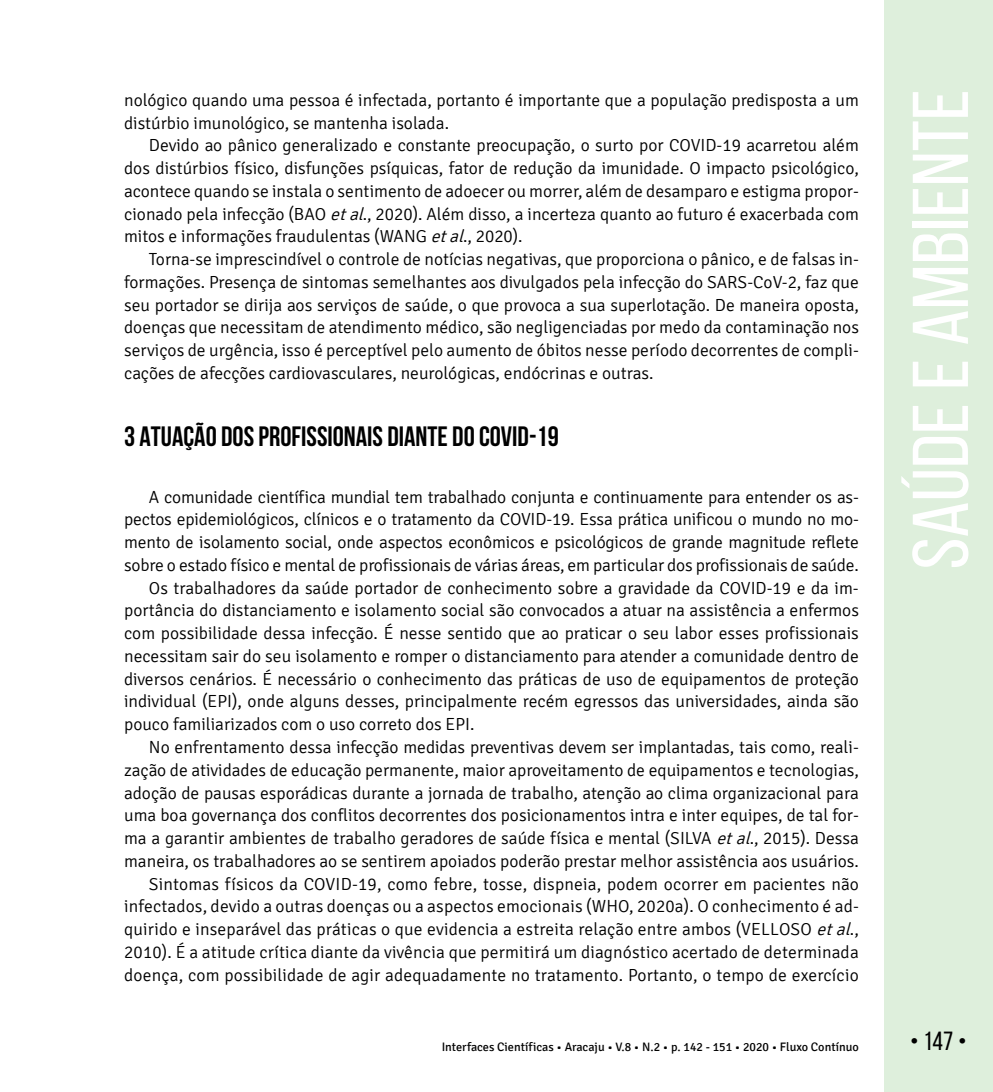
<style>
.page{position:relative;width:993px;height:1092px;background:#fff}
.page>*{position:absolute;margin:0;border:0;box-sizing:border-box;transform-origin:0 0}
.t1{font:78.75px "Bebas Neue";color:#fff;scale:1.09 1}
.t2{font:700 28px "Bebas Neue";color:#000}
.t3{font:26.25px "Bebas Neue";color:#000}
.t4{font:300 17.5px/22.8px "Signika";color:#000;text-align:justify}
.t5{font:12.25px "Signika";color:#000}
.s1{font-style:italic}
</style>
<div class="page">
<div style="left:883px;top:0;width:109px;height:1091px;background:#deefdc"></div>
<p class="t4" style="left:124px;top:89px;width:736px">nológico quando uma pessoa é infectada, portanto é importante que a população predisposta a um distúrbio imunológico, se mantenha isolada.</p>
<p class="t4" style="left:124px;top:134px;width:736px;text-indent:25px">Devido ao pânico generalizado e constante preocupação, o surto por COVID-19 acarretou além dos distúrbios físico, disfunções psíquicas, fator de redução da imunidade. O impacto psicológico, acontece quando se instala o sentimento de adoecer ou morrer, além de desamparo e estigma propor&shy;cionado pela infecção (BAO <span class="s1">etal</span>., 2020). Além disso, a incerteza quanto ao futuro é exacerbada com mitos e informações fraudulentas (WANG <span class="s1">etal</span>., 2020).</p>
<p class="t4" style="left:124px;top:248px;width:736px;text-indent:25px">Torna-se imprescindível o controle de notícias negativas, que proporciona o pânico, e de falsas in&shy;formações. Presença de sintomas semelhantes aos divulgados pela infecção do SARS-CoV-2, faz que seu portador se dirija aos serviços de saúde, o que provoca a sua superlotação. De maneira oposta, doenças que necessitam de atendimento médico, são negligenciadas por medo da contaminação nos serviços de urgência, isso é perceptível pelo aumento de óbitos nesse período decorrentes de compli&shy;cações de afecções cardiovasculares, neurológicas, endócrinas e outras.</p>
<h2 class="t2" style="left:124px;top:421px;width:436px">3 ATUAÇÃO DOS PROFISSIONAIS DIANTE DO COVID-19</h2>
<p class="t4" style="left:149px;top:485px;width:711px">A comunidade científica mundial tem trabalhado conjunta e continuamente para entender os as-</p>
<p class="t4" style="left:124px;top:508px;width:736px">pectos epidemiológicos, clínicos e o tratamento da COVID-19. Essa prática unificou o mundo no mo-</p>
<p class="t4" style="left:124px;top:531px;width:736px">mento de isolamento social, onde aspectos econômicos e psicológicos de grande magnitude reflete</p>
<p class="t4" style="left:124px;top:554px;width:736px">sobre o estado físico e mental de profissionais de várias áreas, em particular dos profissionais de saúde.</p>
<p class="t4" style="left:149px;top:576px;width:711px">Os trabalhadores da saúde portador de conhecimento sobre a gravidade da COVID-19 e da im-</p>
<p class="t4" style="left:124px;top:599px;width:736px">portância do distanciamento e isolamento social são convocados a atuar na assistência a enfermos</p>
<p class="t4" style="left:124px;top:622px;width:736px">com possibilidade dessa infecção. É nesse sentido que ao praticar o seu labor esses profissionais</p>
<p class="t4" style="left:124px;top:645px;width:736px">necessitam sair do seu isolamento e romper o distanciamento para atender a comunidade dentro de</p>
<p class="t4" style="left:124px;top:667px;width:736px">diversos cenários. É necessário o conhecimento das práticas de uso de equipamentos de proteção</p>
<p class="t4" style="left:124px;top:690px;width:736px">individual (EPI), onde alguns desses, principalmente recém egressos das universidades, ainda são</p>
<p class="t4" style="left:124px;top:713px;width:352px">pouco familiarizados com o uso correto dos EPI.</p>
<p class="t4" style="left:149px;top:736px;width:711px">No enfrentamento dessa infecção medidas preventivas devem ser implantadas, tais como, reali-</p>
<p class="t4" style="left:124px;top:758px;width:736px">zação de atividades de educação permanente, maior aproveitamento de equipamentos e tecnologias,</p>
<p class="t4" style="left:124px;top:781px;width:736px">adoção de pausas esporádicas durante a jornada de trabalho, atenção ao clima organizacional para</p>
<p class="t4" style="left:124px;top:804px;width:736px">uma boa governança dos conflitos decorrentes dos posicionamentos intra e inter equipes, de tal for-</p>
<p class="t4" style="left:124px;top:827px;width:736px">ma a garantir ambientes de trabalho geradores de saúde física e mental (SILVA <span class="s1">etal</span>., 2015). Dessa</p>
<p class="t4" style="left:124px;top:849px;width:736px">maneira, os trabalhadores ao se sentirem apoiados poderão prestar melhor assistência aos usuários.</p>
<p class="t4" style="left:149px;top:872px;width:711px">Sintomas físicos da COVID-19, como febre, tosse, dispneia, podem ocorrer em pacientes não</p>
<p class="t4" style="left:124px;top:895px;width:736px">infectados, devido a outras doenças ou a aspectos emocionais (WHO, 2020a). O conhecimento é ad-</p>
<p class="t4" style="left:124px;top:918px;width:736px">quirido e inseparável das práticas o que evidencia a estreita relação entre ambos (VELLOSO <span class="s1">etal</span>.,</p>
<p class="t4" style="left:124px;top:940px;width:736px">2010). É a atitude crítica diante da vivência que permitirá um diagnóstico acertado de determinada</p>
<p class="t4" style="left:124px;top:963px;width:736px">doença, com possibilidade de agir adequadamente no tratamento. Portanto, o tempo de exercício</p>
<h1 class="t1" style="left:897px;top:569px;width:442px;rotate:-90deg">Saúde e Ambiente</h1>
<p class="t5" style="left:441px;top:1040px;width:418px">Interfaces Científicas • Aracaju • V.8 • N.2 • p. 142 - 151 • 2020 • Fluxo Contínuo</p>
<h3 class="t3" style="left:909px;top:1026px;width:58px">• 147 •</h3>
</div>
